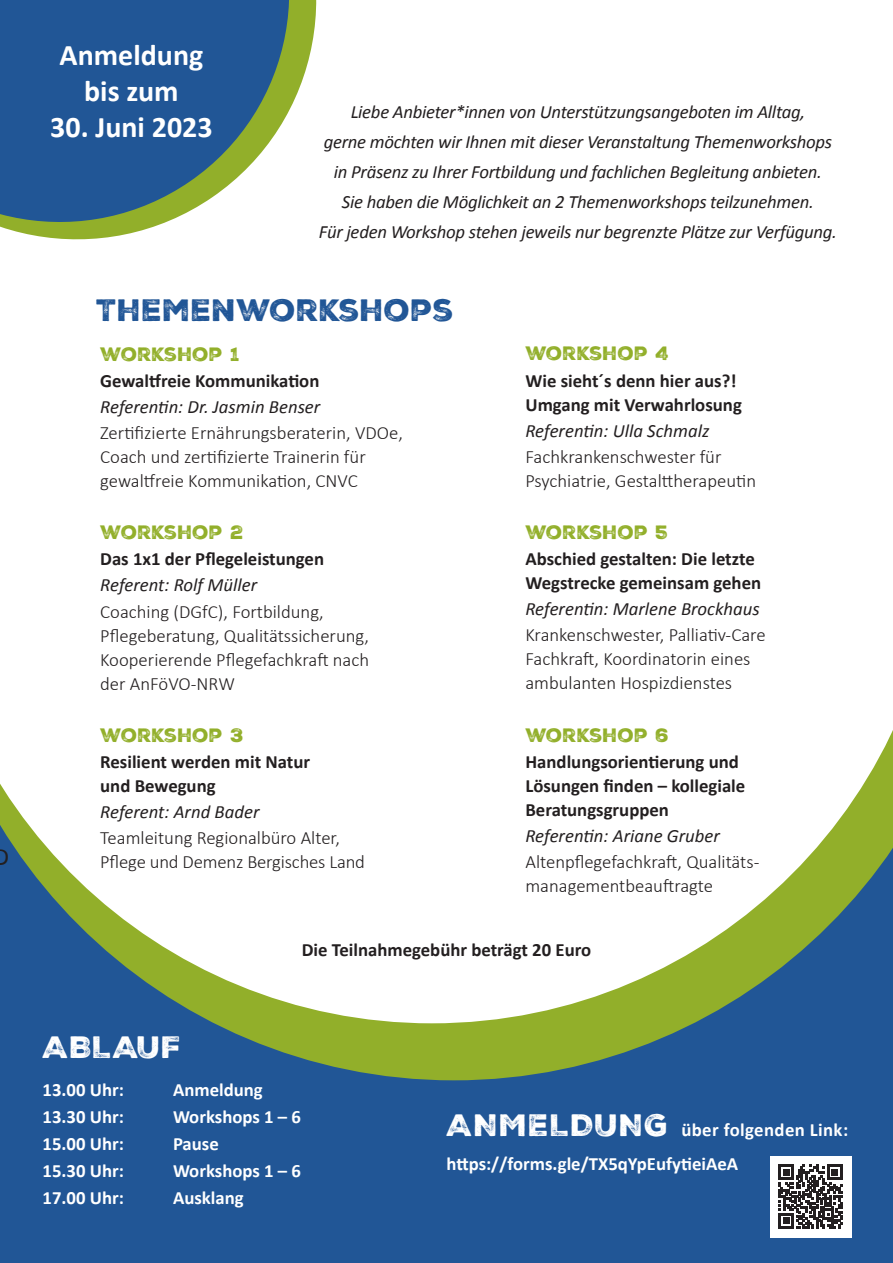
<style>
.page{position:relative;width:893px;height:1263px;background:#fff}
.page>*{position:absolute;margin:0;border:0;box-sizing:border-box;transform-origin:0 0}
.t1{font:700 30px/36px "Calibri";color:#fff;text-align:center}
.t2{font:30px "Nexa Rust Sans Black 2";color:#215696}
.t3{font:30px "Nexa Rust Sans Black 2";color:#fff}
.t4{font:24.9px "Calibri";color:#231f20}
.t5{font:300 18.75px/24px "Calibri";color:#231f20}
.t6{font:italic 18.75px/30px "Calibri";letter-spacing:-.015em;color:#231f20;text-align:center}
.t7{font:700 18.75px/24px "Calibri";color:#231f20}
.t8{font:700 18.75px/33.6px "Calibri";color:#fff}
.t9{font:18.75px "Nexa Rust Sans Black 2";color:#92af2a}
.s1{font-family:"Nexa Rust Sans Black 2";font-weight:400;font-size:30px}
</style>
<div class="page">
<div style="left:0;top:1080px;width:893px;height:183px;background:#215696"></div>
<svg style="left:0;top:0;width:317px;height:240px;fill:#215696"></svg>
<svg style="left:0;top:730px;width:893px;height:350px"></svg>
<div style="left:770px;top:1156px;width:81px;height:81px;background:#fff"></div>
<svg style="left:778px;top:1164px;width:64px;height:64px"></svg>
<h2 class="t4" style="left:-7px;top:841px;width:17px">D</h2>
<h1 class="t1" style="left:60px;top:37px;width:145px">Anmeldung bis zum</h1>
<h1 class="t1" style="left:50px;top:109px;width:164px">30. Juni 2023</h1>
<p class="t6" style="left:319px;top:96px;width:519px">Liebe Anbieter*innen von Unterstützungsangeboten im Alltag,<br>gerne möchten wir Ihnen mit dieser Veranstaltung Themenworkshops in Präsenz zu Ihrer Fortbildung und fachlichen Begleitung anbieten.<br>Sie haben die Möglichkeit an 2 Themenworkshops teilzunehmen.<br>Für jeden Workshop stehen jeweils nur begrenzte Plätze zur Verfügung.</p>
<h1 class="t2" style="left:97px;top:290px;width:359px">THEMENWORKSHOPS</h1>
<p class="t9" style="left:100px;top:341px;width:141px">WORKSHOP 1</p>
<p class="t7" style="left:100px;top:368px;width:221px">Gewaltfreie Kommunikation</p>
<p class="t6" style="left:100px;top:391px;width:222px">Referentin: Dr. Jasmin Benser</p>
<p class="t5" style="left:100px;top:420px;width:304px">Zertifizierte Ernährungsberaterin, VDOe,<br>Coach und zertifizierte Trainerin für gewaltfreie Kommunikation, CNVC</p>
<p class="t9" style="left:100px;top:520px;width:145px">WORKSHOP 2</p>
<p class="t7" style="left:100px;top:547px;width:225px">Das 1x1 der Pflegeleistungen</p>
<p class="t6" style="left:100px;top:569px;width:158px">Referent: Rolf Müller</p>
<p class="t5" style="left:100px;top:598px;width:270px">Coaching (DGfC), Fortbildung,<br>Pflegeberatung, Qualitätssicherung,<br>Kooperierende Pflegefachkraft nach der AnFöVO-NRW</p>
<p class="t9" style="left:100px;top:722px;width:145px">WORKSHOP 3</p>
<p class="t7" style="left:100px;top:750px;width:211px">Resilient werden mit Natur und Bewegung</p>
<p class="t6" style="left:100px;top:796px;width:161px">Referent: Arnd Bader</p>
<p class="t5" style="left:100px;top:825px;width:266px">Teamleitung Regionalbüro Alter,<br>Pflege und Demenz Bergisches Land</p>
<p class="t9" style="left:525px;top:341px;width:145px">WORKSHOP 4</p>
<p class="t7" style="left:525px;top:368px;width:218px">Wie sieht´s denn hier aus?!<br>Umgang mit Verwahrlosung</p>
<p class="t6" style="left:525px;top:415px;width:185px">Referentin: Ulla Schmalz</p>
<p class="t5" style="left:525px;top:444px;width:232px">Fachkrankenschwester für<br>Psychiatrie, Gestalttherapeutin</p>
<p class="t9" style="left:525px;top:520px;width:144px">WORKSHOP 5</p>
<p class="t7" style="left:525px;top:547px;width:237px">Abschied gestalten: Die letzte<br>Wegstrecke gemeinsam gehen</p>
<p class="t6" style="left:525px;top:593px;width:236px">Referentin: Marlene Brockhaus</p>
<p class="t5" style="left:525px;top:622px;width:242px">Krankenschwester, Palliativ-Care<br>Fachkraft, Koordinatorin eines ambulanten Hospizdienstes</p>
<p class="t9" style="left:525px;top:722px;width:145px">WORKSHOP 6</p>
<p class="t7" style="left:525px;top:750px;width:221px">Handlungsorientierung und<br>Lösungen finden – kollegiale<br>Beratungsgruppen</p>
<p class="t6" style="left:525px;top:820px;width:196px">Referentin: Ariane Gruber</p>
<p class="t5" style="left:525px;top:849px;width:235px">Altenpflegefachkraft, Qualitäts&shy;managementbeauftragte</p>
<h1 class="t3" style="left:43px;top:1027px;width:140px">ABLAUF</h1>
<p class="t7" style="left:302px;top:938px;width:291px">Die Teilnahmegebühr beträgt 20 Euro</p>
<p class="t8" style="left:43px;top:1073px;width:83px">13.00 Uhr:</p>
<p class="t8" style="left:173px;top:1073px;width:91px">Anmeldung</p>
<p class="t8" style="left:43px;top:1100px;width:83px">13.30 Uhr:</p>
<p class="t8" style="left:173px;top:1100px;width:129px">Workshops 1 – 6</p>
<p class="t8" style="left:43px;top:1127px;width:83px">15.00 Uhr:</p>
<p class="t8" style="left:173px;top:1127px;width:47px">Pause</p>
<p class="t8" style="left:43px;top:1154px;width:83px">15.30 Uhr:</p>
<p class="t8" style="left:173px;top:1154px;width:129px">Workshops 1 – 6</p>
<p class="t8" style="left:43px;top:1181px;width:83px">17.00 Uhr:</p>
<p class="t8" style="left:173px;top:1181px;width:72px">Ausklang</p>
<p class="t8" style="left:446px;top:1113px;width:403px"><span class="s1">ANMELDUNG</span> über folgenden Link: https://forms.gle/TX5qYpEufytieiAeA</p>
</div>
